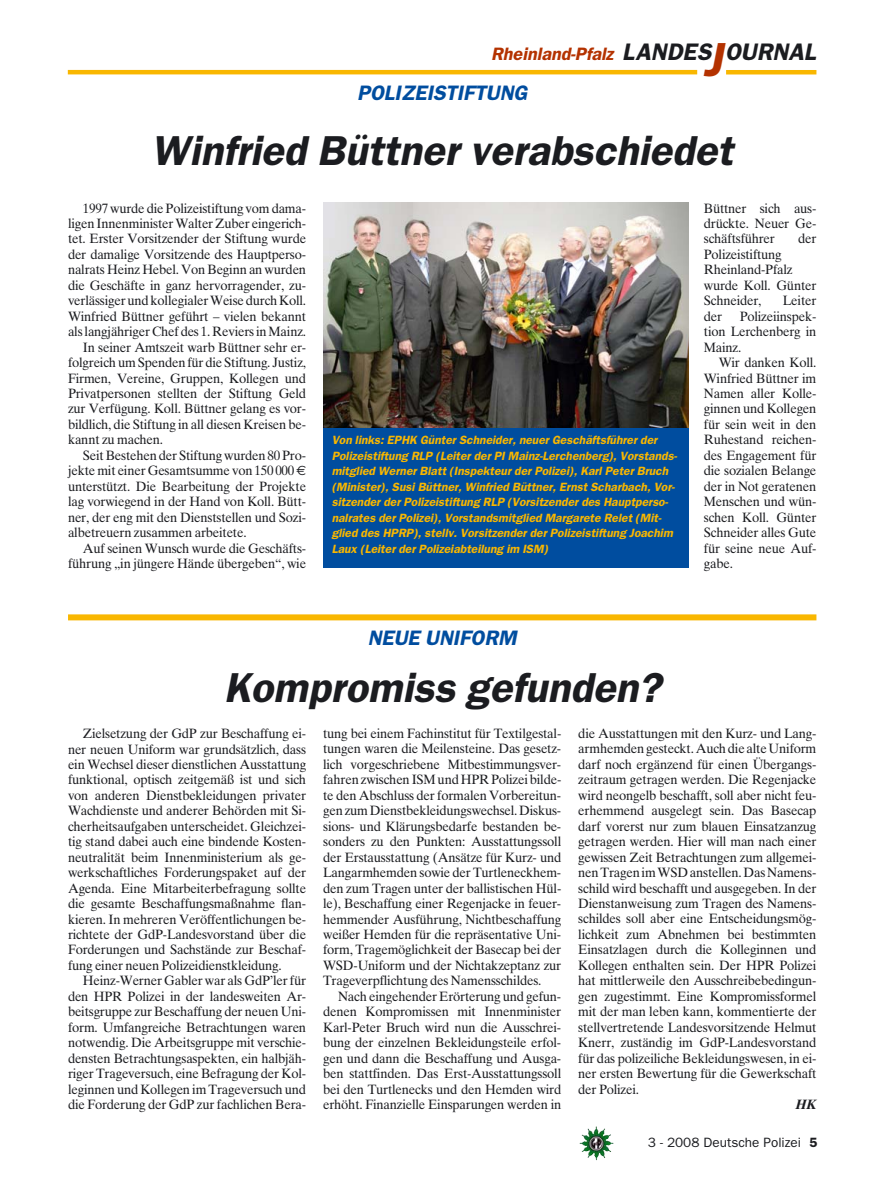
<style>
.page{position:relative;width:893px;height:1191px;background:#fff}
.page>*{position:absolute;margin:0;border:0;box-sizing:border-box;transform-origin:0 0}
.t1{font:italic 600 42px "Franklin Gothic";color:#1b1c20}
.t2{font:italic 600 24px "Franklin Gothic";color:#1b1c20}
.t3{font:italic 600 21px "Franklin Gothic";color:#004d9f}
.t4{font:italic 600 18px "Franklin Gothic";color:#b43200}
.t5{font:13.5px/15.5px "Times Ten";letter-spacing:-.015em;color:#1b1c20;text-align:justify;scale:.96 1}
.t6{font:13.5px "Franklin Gothic";color:#1b1c20}
.t7{font:italic 700 13.5px "Times Ten";color:#1b1c20;scale:.96 1}
.t8{font:italic 600 12px/15.5px "Franklin Gothic";color:#f9b700}
.s1{font-size:48px;color:#b43200}
.s2{font-family:"Euro Sans"}
.s3{font-weight:600}
</style>
<div class="page">
<img style="left:582px;top:1128px;width:31px;height:32px">
<hr style="left:68px;top:70px;width:629px;height:4px;background:#f9b700">
<hr style="left:726px;top:70px;width:90px;height:4px;background:#f9b700">
<img style="left:323px;top:203px;width:366px;height:226px">
<div style="left:323px;top:429px;width:366px;height:139px;background:#004d9f"></div>
<div style="left:68px;top:614px;width:748px;height:6px;background:#f9b700"></div>
<h2 class="t2" style="left:622px;top:44px;width:110px">LANDES<span class="s1">J</span></h2>
<h3 class="t4" style="left:491px;top:48px;width:127px">Rheinland-Pfalz</h3>
<h2 class="t2" style="left:725px;top:44px;width:92px">OURNAL</h2>
<h3 class="t3" style="left:357px;top:86px;width:176px">POLIZEISTIFTUNG</h3>
<h1 class="t1" style="left:151px;top:137px;width:591px">Winfried Büttner verabschiedet</h1>
<p class="t5" style="left:83px;top:201px;width:234px">1997 wurde die Polizeistiftung vom dama-</p>
<p class="t5" style="left:68px;top:217px;width:250px">ligen Innenminister Walter Zuber eingerich-</p>
<p class="t5" style="left:68px;top:232px;width:250px">tet. Erster Vorsitzender der Stiftung wurde</p>
<p class="t5" style="left:68px;top:248px;width:250px">der damalige Vorsitzende des Hauptperso-</p>
<p class="t5" style="left:68px;top:263px;width:250px">nalrats Heinz Hebel. Von Beginn an wurden</p>
<p class="t5" style="left:68px;top:279px;width:250px">die Geschäfte in ganz hervorragender, zu-</p>
<p class="t5" style="left:68px;top:294px;width:250px">verlässiger und kollegialer Weise durch Koll.</p>
<p class="t5" style="left:68px;top:310px;width:250px">Winfried Büttner geführt – vielen bekannt</p>
<p class="t5" style="left:68px;top:325px;width:250px">als langjähriger Chef des 1. Reviers in Mainz.</p>
<p class="t5" style="left:83px;top:341px;width:234px">In seiner Amtszeit warb Büttner sehr er-</p>
<p class="t5" style="left:68px;top:356px;width:250px">folgreich um Spenden für die Stiftung. Justiz,</p>
<p class="t5" style="left:68px;top:371px;width:250px">Firmen, Vereine, Gruppen, Kollegen und</p>
<p class="t5" style="left:68px;top:387px;width:250px">Privatpersonen stellten der Stiftung Geld</p>
<p class="t5" style="left:68px;top:402px;width:250px">zur Verfügung. Koll. Büttner gelang es vor-</p>
<p class="t5" style="left:68px;top:418px;width:250px">bildlich, die Stiftung in all diesen Kreisen be-</p>
<p class="t5" style="left:68px;top:433px;width:101px">kannt zu machen.</p>
<p class="t5" style="left:83px;top:449px;width:234px">Seit Bestehen der Stiftung wurden 80 Pro-</p>
<p class="t5" style="left:68px;top:464px;width:250px">jekte mit einer Gesamtsumme von 150 000 <span class="s2">€</span></p>
<p class="t5" style="left:68px;top:480px;width:250px">unterstützt. Die Bearbeitung der Projekte</p>
<p class="t5" style="left:68px;top:495px;width:250px">lag vorwiegend in der Hand von Koll. Bütt-</p>
<p class="t5" style="left:68px;top:510px;width:250px">ner, der eng mit den Dienststellen und Sozi-</p>
<p class="t5" style="left:68px;top:526px;width:188px">albetreuern zusammen arbeitete.</p>
<p class="t5" style="left:83px;top:541px;width:234px">Auf seinen Wunsch wurde die Geschäfts-</p>
<p class="t5" style="left:68px;top:557px;width:250px">führung „in jüngere Hände übergeben“, wie</p>
<p class="t8" style="left:332px;top:433px;width:348px">Von links: EPHK Günter Schneider, neuer Geschäftsführer der Polizeistiftung RLP (Leiter der PI Mainz-Lerchenberg), Vorstands&shy;mitglied Werner Blatt (Inspekteur der Polizei), Karl Peter Bruch (Minister), Susi Büttner, Winfried Büttner, Ernst Scharbach, Vor&shy;sitzender der Polizeistiftung RLP (Vorsitzender des Hauptperso&shy;nalrates der Polizei), Vorstandsmitglied Margarete Relet (Mit&shy;glied des HPRP), stellv. Vorsitzender der Polizeistiftung Joachim Laux (Leiter der Polizeiabteilung im ISM)</p>
<p class="t5" style="left:704px;top:201px;width:119px">Büttner sich aus&shy;drückte. Neuer Ge&shy;schäftsführer</p>
<p class="t5" style="left:798px;top:232px;width:21px">der</p>
<p class="t5" style="left:704px;top:248px;width:119px;text-align:left">Polizeistiftung<br>Rheinland-Pfalz wurde Koll. Günter<br>Schneider,</p>
<p class="t5" style="left:783px;top:294px;width:36px">Leiter</p>
<p class="t5" style="left:704px;top:310px;width:119px;text-indent:36px">Polizeiinspek - tion Lerchenberg in Mainz.</p>
<p class="t5" style="left:704px;top:356px;width:119px;text-indent:15px">Wir danken Koll.<br>Winfried Büttner im Namen aller Kolle&shy;ginnen und Kollegen für sein weit in den Ruhestand reichen&shy;des Engagement für die sozialen Belange der in Not geratenen Menschen und wün&shy;schen Koll. Günter Schneider alles Gute für seine neue Auf&shy;gabe.</p>
<p class="t5" style="left:704px;top:310px;width:21px">der</p>
<h3 class="t3" style="left:368px;top:631px;width:154px">NEUE UNIFORM</h3>
<h1 class="t1" style="left:224px;top:673px;width:446px">Kompromiss gefunden?</h1>
<p class="t5" style="left:68px;top:727px;width:250px;text-indent:15px">Zielsetzung der GdP zur Beschaffung ei&shy;ner neuen Uniform war grundsätzlich, dass ein Wechsel dieser dienstlichen Ausstattung funktional, optisch zeitgemäß ist und sich von anderen Dienstbekleidungen privater Wachdienste und anderer Behörden mit Si&shy;cherheitsaufgaben unterscheidet. Gleichzei&shy;tig stand dabei auch eine bindende Kosten&shy;neutralität beim Innenministerium als ge&shy;werkschaftliches Forderungspaket auf der Agenda. Eine Mitarbeiterbefragung sollte die gesamte Beschaffungsmaßnahme flan&shy;kieren. In mehreren Veröffentlichungen be&shy;richtete der GdP-Landesvorstand über die Forderungen und Sachstände zur Beschaf&shy;fung einer neuen Polizeidienstkleidung.</p>
<p class="t5" style="left:68px;top:974px;width:250px;text-indent:15px">Heinz-Werner Gabler war als GdP’ler für den HPR Polizei in der landesweiten Ar&shy;beitsgruppe zur Beschaffung der neuen Uni&shy;form. Umfangreiche Betrachtungen waren notwendig. Die Arbeitsgruppe mit verschie&shy;densten Betrachtungsaspekten, ein halbjäh&shy;riger Trageversuch, eine Befragung der Kol&shy;leginnen und Kollegen im Trageversuch und die Forderung der GdP zur fachlichen Bera-</p>
<p class="t5" style="left:578px;top:727px;width:250px">die Ausstattungen mit den Kurz- und Lang&shy;armhemden gesteckt. Auch die alte Uniform darf noch ergänzend für einen Übergangs&shy;zeitraum getragen werden. Die Regenjacke wird neongelb beschafft, soll aber nicht feu&shy;erhemmend ausgelegt sein. Das Basecap darf vorerst nur zum blauen Einsatzanzug getragen werden. Hier will man nach einer gewissen Zeit Betrachtungen zum allgemei&shy;nen Tragen im WSD anstellen. Das Namens&shy;schild wird beschafft und ausgegeben. In der Dienstanweisung zum Tragen des Namens&shy;schildes soll aber eine Entscheidungsmög&shy;lichkeit zum Abnehmen bei bestimmten Einsatzlagen durch die Kolleginnen und Kollegen enthalten sein. Der HPR Polizei hat mittlerweile den Ausschreibebedingun&shy;gen zugestimmt. Eine Kompromissformel mit der man leben kann, kommentierte der stellvertretende Landesvorsitzende Helmut Knerr, zuständig im GdP-Landesvorstand für das polizeiliche Bekleidungswesen, in ei&shy;ner ersten Bewertung für die Gewerkschaft der Polizei.</p>
<p class="t7" style="left:796px;top:1099px;width:23px">HK</p>
<p class="t5" style="left:323px;top:727px;width:250px">tung bei einem Fachinstitut für Textilgestal&shy;tungen waren die Meilensteine. Das gesetz&shy;lich vorgeschriebene Mitbestimmungsver&shy;fahren zwischen ISM und HPR Polizei bilde&shy;te den Abschluss der formalen Vorbereitun&shy;gen zum Dienstbekleidungswechsel. Diskus&shy;sions- und Klärungsbedarfe bestanden be&shy;sonders zu den Punkten: Ausstattungssoll der Erstausstattung (Ansätze für Kurz- und Langarmhemden sowie der Turtleneckhem&shy;den zum Tragen unter der ballistischen Hül&shy;le), Beschaffung einer Regenjacke in feuer&shy;hemmender Ausführung, Nichtbeschaffung weißer Hemden für die repräsentative Uni&shy;form, Tragemöglichkeit der Basecap bei der WSD-Uniform und der Nichtakzeptanz zur Trageverpflichtung des Namensschildes.</p>
<p class="t5" style="left:323px;top:989px;width:250px;text-indent:15px">Nach eingehender Erörterung und gefun&shy;denen Kompromissen mit Innenminister Karl-Peter Bruch wird nun die Ausschrei&shy;bung der einzelnen Bekleidungsteile erfol&shy;gen und dann die Beschaffung und Ausga&shy;ben stattfinden. Das Erst-Ausstattungssoll bei den Turtlenecks und den Hemden wird erhöht. Finanzielle Einsparungen werden in</p>
<p class="t6" style="left:648px;top:1138px;width:171px">3 - 2008 Deutsche Polizei <span class="s3">5</span></p>
</div>
